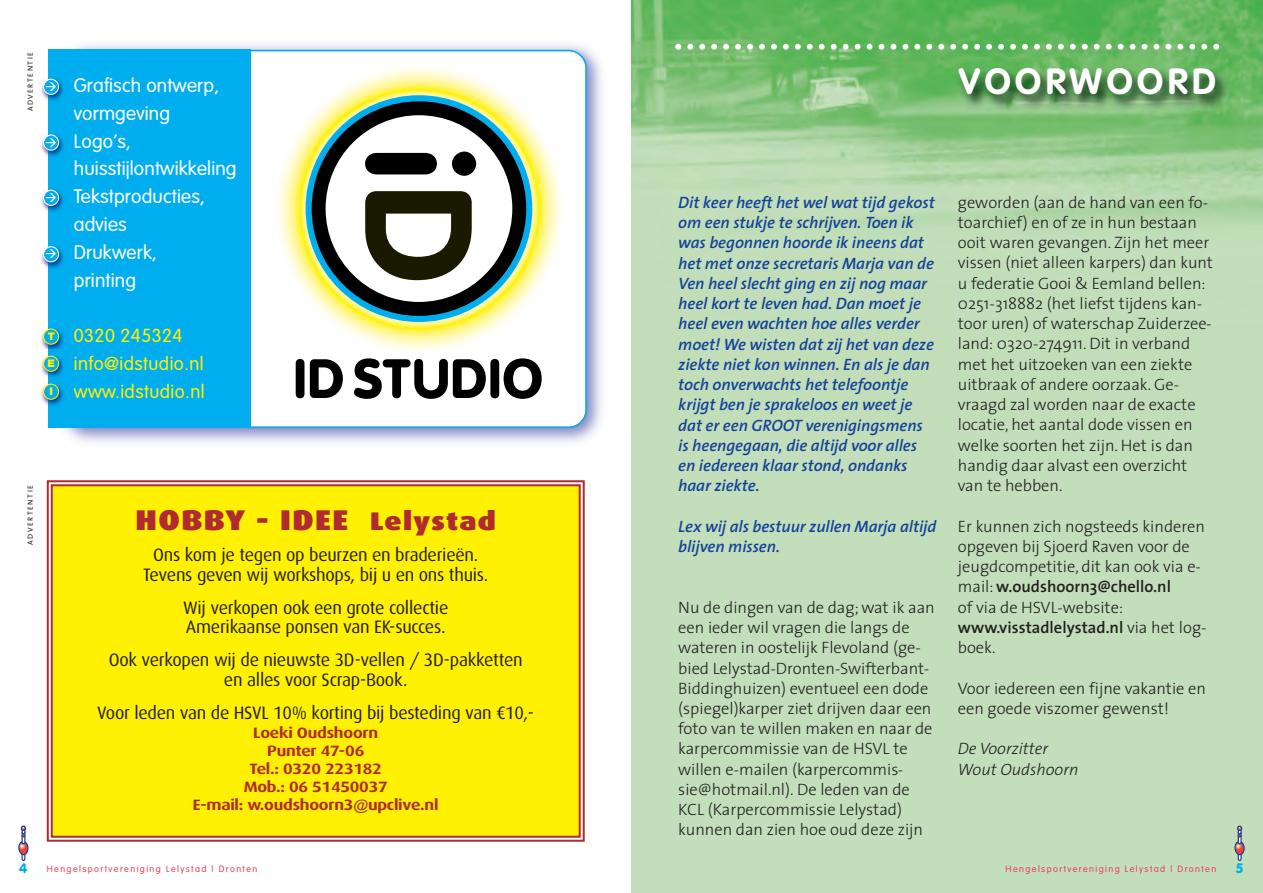
<style>
.page{position:relative;width:1263px;height:893px;background:#fff}
.page>*{position:absolute;margin:0;border:0;box-sizing:border-box;transform-origin:0 0}
.t1{font:700 36px "VAG Rounded";letter-spacing:.125em;color:#fff}
.t2{font:900 28.5px "Dax Wide";letter-spacing:.05em;color:#b02a2f}
.t3{font:300 19.2px/27.8px "VAG Rounded";letter-spacing:.01em;color:#fff}
.t4{font:300 18.6px/27.8px "VAG Rounded";letter-spacing:.025em;color:#fff101}
.t5{font:18px/19.5px "Dax";letter-spacing:-.015em;color:#231f20;text-align:center}
.t6{font:300 16.5px/20.2px "The Sans";color:#231f20}
.t7{font:italic 600 16.5px/20.2px "Thesis Sans";color:#154398}
.t8{font:italic 300 16.5px/20.2px "The Sans";color:#231f20}
.t9{font:700 15px/18px "Dax Wide";letter-spacing:-.015em;color:#b02a2f;text-align:center}
.t10{font:900 13.5px "VAG Rounded";color:#00aeef}
.t11{font:900 10.5px "Helvetica Neue";color:#fff101}
.t12{font:300 9px "VAG Rounded";letter-spacing:.16em;color:#ee3d56}
.t13{font:7.5px "Thesis Sans Normal Caps";letter-spacing:.2em;color:#231f20}
.s1{font-size:25.5px}
.s2{font-weight:600}
</style>
<div class="page">
<div style="left:631px;top:0;width:632px;height:893px;background:#c2deba"></div>
<img style="left:631px;top:0;width:632px;height:225px">
<div style="left:1238px;top:845px;width:4px;height:16px;border:1px solid #1b3f94"></div>
<svg style="left:1235px;top:841px;width:9px;height:14px"></svg>
<div style="left:1234px;top:841px;width:11px;height:14px;border:1px solid #1b3f94;border-radius:50%"></div>
<div style="left:1238px;top:828px;width:4px;height:16px;border:1px solid #1b3f94"></div>
<svg style="left:1237px;top:825px;width:5px;height:13px"></svg>
<div style="left:22px;top:845px;width:3px;height:16px;border:1px solid #1b3f94"></div>
<svg style="left:19px;top:841px;width:9px;height:14px"></svg>
<div style="left:18px;top:841px;width:11px;height:14px;border:1px solid #1b3f94;border-radius:50%"></div>
<div style="left:22px;top:828px;width:3px;height:16px;border:1px solid #1b3f94"></div>
<svg style="left:21px;top:825px;width:5px;height:13px"></svg>
<svg style="left:675px;top:44px;width:544px;height:6px;background:#9dd29a"></svg>
<img style="left:664px;top:57px;width:578px;height:120px">
<div style="left:53px;top:486px;width:526px;height:350px;background:#fff101"></div>
<div style="left:47px;top:480px;width:538px;height:362px;border:2px solid #b02a2f"></div>
<div style="left:51px;top:484px;width:530px;height:354px;border:2px solid #b02a2f"></div>
<img style="left:53px;top:44px;width:549px;height:399px">
<svg style="left:251px;top:50px;width:336px;height:378px"></svg>
<div style="left:48px;top:50px;width:203px;height:378px;background:#00aeef"></div>
<svg style="left:274px;top:63px;width:290px;height:291px"></svg>
<div style="left:306px;top:95px;width:226px;height:227px;border:26px solid #00aeef;border-radius:50%"></div>
<div style="left:296px;top:359px;width:8px;height:39px;background:#000;border-radius:5px"></div>
<svg style="left:310px;top:359px;width:33px;height:39px"></svg>
<svg style="left:354px;top:358px;width:132px;height:41px"></svg>
<div style="left:490px;top:359px;width:9px;height:39px;background:#000;border-radius:5px"></div>
<svg style="left:504px;top:358px;width:38px;height:41px"></svg>
<svg style="left:319px;top:108px;width:200px;height:201px"></svg>
<div style="left:312px;top:101px;width:214px;height:215px;border:14px solid #000;border-radius:50%"></div>
<svg style="left:365px;top:152px;width:111px;height:24px"></svg>
<svg style="left:365px;top:191px;width:107px;height:89px"></svg>
<img style="left:41px;top:78px;width:23px;height:23px">
<img style="left:41px;top:137px;width:23px;height:20px">
<img style="left:41px;top:189px;width:23px;height:23px">
<img style="left:41px;top:249px;width:23px;height:20px">
<img style="left:59px;top:331px;width:5px;height:18px">
<img style="left:59px;top:358px;width:5px;height:17px">
<img style="left:42px;top:386px;width:22px;height:20px">
<svg style="left:41px;top:328px;width:18px;height:72px"></svg>
<svg style="left:43px;top:79px;width:16px;height:16px"></svg>
<svg style="left:43px;top:134px;width:16px;height:17px"></svg>
<svg style="left:43px;top:190px;width:16px;height:16px"></svg>
<svg style="left:43px;top:246px;width:16px;height:16px"></svg>
<p class="t13" style="left:26px;top:111px;width:61px;rotate:-90deg">ADVERTENTIE</p>
<p class="t11" style="left:48px;top:333px;width:9px">T</p>
<p class="t11" style="left:48px;top:360px;width:9px">E</p>
<p class="t11" style="left:49px;top:388px;width:5px">I</p>
<p class="t3" style="left:74px;top:73px;width:164px">Grafisch ontwerp, vormgeving<br>Logo’s, huisstijlontwikkeling<br>Tekstproducties, advies<br>Drukwerk,<br>printing</p>
<p class="t4" style="left:74px;top:323px;width:132px">0320 245324 info@idstudio.nl www.idstudio.nl</p>
<p class="t13" style="left:26px;top:545px;width:61px;rotate:-90deg">ADVERTENTIE</p>
<h2 class="t2" style="left:136px;top:511px;width:362px">HOBBY - IDEE <span class="s1">Lelystad</span></h2>
<p class="t5" style="left:143px;top:547px;width:347px">Ons kom je tegen op beurzen en braderieën.<br>Tevens geven wij workshops, bij u en ons thuis.</p>
<p class="t5" style="left:183px;top:600px;width:267px;text-align:left">Wij verkopen ook een grote collectie<br>Amerikaanse ponsen van EK-succes.</p>
<p class="t5" style="left:109px;top:652px;width:415px">Ook verkopen wij de nieuwste 3D-vellen / 3D-pakketten en alles voor Scrap-Book.</p>
<p class="t5" style="left:97px;top:705px;width:438px">Voor leden van de HSVL 10% korting bij besteding van €10,-</p>
<p class="t9" style="left:193px;top:726px;width:247px">Loeki Oudshoorn<br>Punter 47-06<br>Tel.: 0320 223182<br>Mob.: 06 51450037<br>E-mail: w.oudshoorn3@upclive.nl</p>
<h1 class="t1" style="left:959px;top:67px;width:259px">VOORWOORD</h1>
<p class="t7" style="left:678px;top:194px;width:258px">Dit keer heeft het wel wat tijd gekost om een stukje te schrijven. Toen ik was begonnen hoorde ik ineens dat het met onze secretaris Marja van de<br>Ven heel slecht ging en zij nog maar heel kort te leven had. Dan moet je heel even wachten hoe alles verder moet! We wisten dat zij het van deze ziekte niet kon winnen. En als je dan toch onverwachts het telefoontje krijgt ben je sprakeloos en weet je dat er een GROOT verenigingsmens is heengegaan, die altijd voor alles en iedereen klaar stond, ondanks haar ziekte.</p>
<p class="t7" style="left:678px;top:518px;width:260px">Lex wij als bestuur zullen Marja altijd blijven missen.</p>
<p class="t6" style="left:678px;top:599px;width:258px">Nu de dingen van de dag; wat ik aan een ieder wil vragen die langs de wateren in oostelijk Flevoland (ge&shy;bied Lelystad-Dronten-Swifterbant-Biddinghuizen) eventueel een dode (spiegel)karper ziet drijven daar een foto van te willen maken en naar de karpercommissie van de HSVL te willen e-mailen (karpercommis&shy;sie@hotmail.nl). De leden van de KCL (Karpercommissie Lelystad) kunnen dan zien hoe oud deze zijn</p>
<p class="t6" style="left:958px;top:194px;width:257px">geworden (aan de hand van een fo&shy;toarchief) en of ze in hun bestaan ooit waren gevangen. Zijn het meer vissen (niet alleen karpers) dan kunt u federatie Gooi &amp; Eemland bellen:<br>0251-318882 (het liefst tijdens kan&shy;toor uren) of waterschap Zuiderzee&shy;land: 0320-274911. Dit in verband met het uitzoeken van een ziekte uitbraak of andere oorzaak. Ge&shy;vraagd zal worden naar de exacte locatie, het aantal dode vissen en welke soorten het zijn. Het is dan handig daar alvast een overzicht van te hebben.</p>
<p class="t6" style="left:958px;top:518px;width:250px">Er kunnen zich nogsteeds kinderen opgeven bij Sjoerd Raven voor de jeugdcompetitie, dit kan ook via e&shy;mail: <span class="s2">w.oudshoorn3@chello.nl<br></span>of via de HSVL-website: <span class="s2">www.visstadlelystad.nl</span> via het log&shy;boek.</p>
<p class="t6" style="left:958px;top:680px;width:250px">Voor iedereen een fijne vakantie en een goede viszomer gewenst!</p>
<p class="t8" style="left:958px;top:740px;width:122px">De Voorzitter<br>Wout Oudshoorn</p>
<p class="t10" style="left:19px;top:863px;width:10px">4</p>
<p class="t12" style="left:47px;top:865px;width:212px">Hengelsportvereniging Lelystad | Dronten</p>
<p class="t12" style="left:1005px;top:865px;width:212px">Hengelsportvereniging Lelystad | Dronten</p>
<p class="t10" style="left:1236px;top:863px;width:8px">5</p>
</div>
